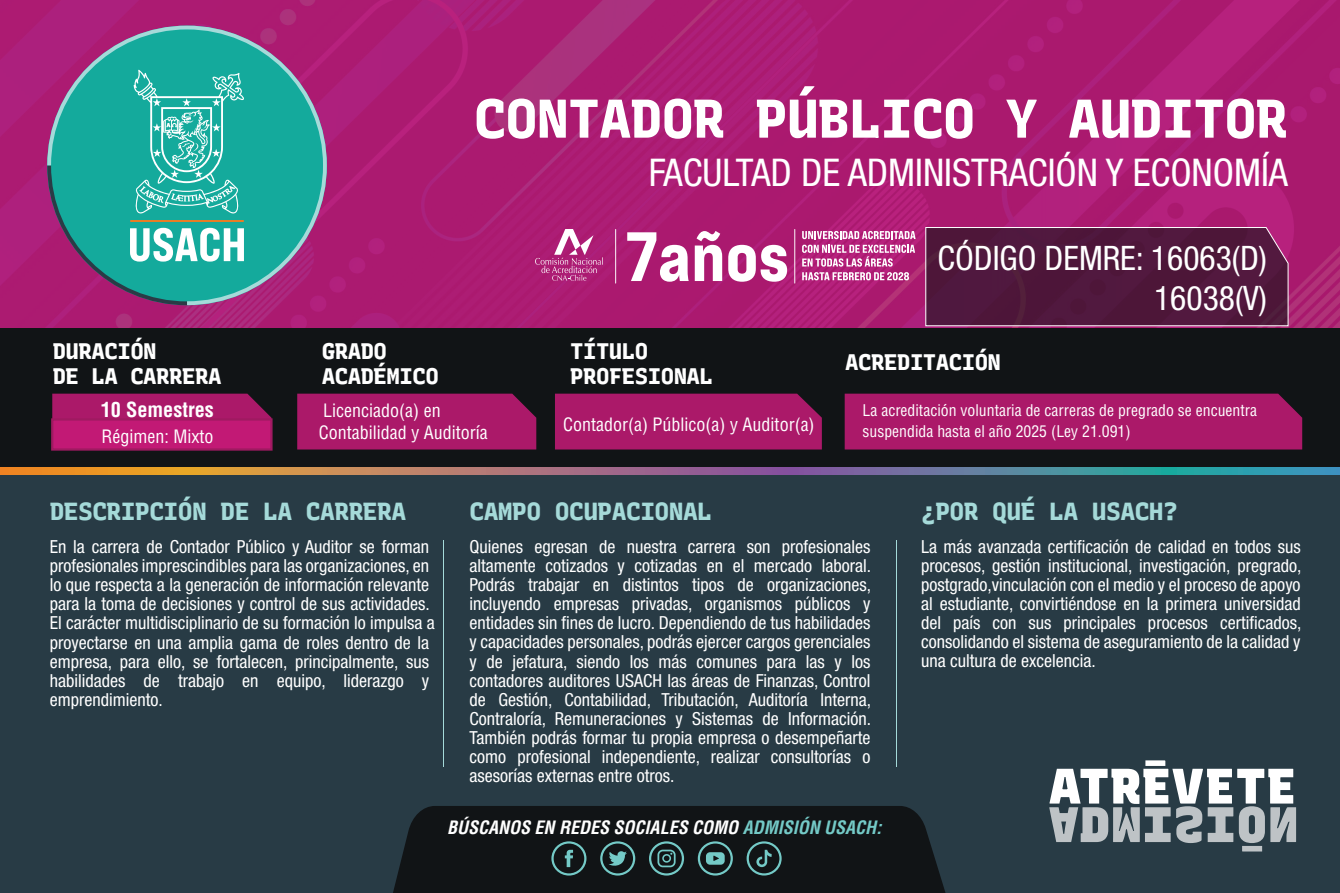
<style>
.page{position:relative;width:1340px;height:893px;background:#fff}
.page>*{position:absolute;margin:0;border:0;box-sizing:border-box;transform-origin:0 0}
.t1{font:800 54.45px "Recursive Monospace";letter-spacing:-.025em;color:#fff}
.t2{font:condensed 38.25px "Helvetica Neue LT Std";color:#fff}
.t3{font:condensed 33.75px/40.5px "Helvetica Neue LT Std";color:#fff;text-align:right}
.t4{font:800 24.75px "Recursive Monospace";letter-spacing:-.025em;color:#a5dad9}
.t5{font:800 22.5px/24.8px "Recursive Monospace";letter-spacing:-.025em;color:#fff}
.t6{font:700 condensed 20.25px "Helvetica LT Std";color:#fff}
.t7{font:condensed 18px/19.1px "Helvetica Neue LT Std";color:#fff;text-align:justify}
.t8{font:condensed 18px/21.4px "Helvetica LT Std";color:#fff}
.t9{font:italic 700 condensed 18px "Helvetica LT Std";color:#fff}
.t10{font:condensed 15.75px/21.4px "Helvetica LT Std";color:#fff}
.s1{color:#74cac7}
</style>
<div class="page">
<div style="left:0;top:328px;width:1339px;height:145px;background:#111416"></div>
<div style="left:0;top:470px;width:1339px;height:423px;background:#283b45"></div>
<svg style="left:0;top:0;width:1339px;height:328px;background:#ac1c73"></svg>
<svg style="left:1049px;top:760px;width:247px;height:91px"></svg>
<div style="left:52px;top:394px;width:219px;height:24px;background:#ab1969"></div>
<div style="left:555px;top:394px;width:266px;height:55px;background:#ab1969"></div>
<div style="left:844px;top:394px;width:458px;height:55px;background:#ab1969"></div>
<div style="left:297px;top:394px;width:239px;height:55px;background:#ab1969"></div>
<svg style="left:627px;top:232px;width:61px;height:50px"></svg>
<svg style="left:694px;top:231px;width:28px;height:50px"></svg>
<svg style="left:728px;top:245px;width:59px;height:37px"></svg>
<svg style="left:794px;top:229px;width:1px;height:55px"></svg>
<svg style="left:615px;top:229px;width:1px;height:55px"></svg>
<svg style="left:802px;top:231px;width:113px;height:8px"></svg>
<svg style="left:802px;top:245px;width:113px;height:35px;background:#c965a2"></svg>
<svg style="left:535px;top:229px;width:68px;height:52px;background:#ba438b"></svg>
<div style="left:393px;top:806px;width:553px;height:87px;background:#111416"></div>
<svg style="left:0;top:468px;width:1339px;height:7px;background:#92847b"></svg>
<div style="left:52px;top:419px;width:219px;height:30px;background:#c71a78"></div>
<div style="left:51px;top:418px;width:221px;height:33px;border:2px solid #9f1a61"></div>
<hr style="left:443px;top:540px;width:1px;height:227px;background:#a5dad9">
<hr style="left:896px;top:540px;width:1px;height:227px;background:#a5dad9">
<div style="left:925px;top:227px;width:363px;height:99px;background:#4f183e"></div>
<svg style="left:551px;top:841px;width:35px;height:34px"></svg>
<svg style="left:600px;top:841px;width:35px;height:34px"></svg>
<svg style="left:649px;top:841px;width:35px;height:34px"></svg>
<svg style="left:697px;top:841px;width:36px;height:34px"></svg>
<svg style="left:746px;top:841px;width:35px;height:34px"></svg>
<svg style="left:47px;top:26px;width:280px;height:279px;background:#48919a"></svg>
<h1 class="t1" style="left:474px;top:76px;width:815px">CONTADOR PÚBLICO Y AUDITOR</h1>
<h2 class="t2" style="left:648px;top:150px;width:641px">FACULTAD DE ADMINISTRACIÓN Y ECONOMÍA</h2>
<p class="t5" style="left:53px;top:338px;width:170px">DURACIÓN<br>DE LA CARRERA</p>
<p class="t5" style="left:322px;top:338px;width:118px">GRADO<br>ACADÉMICO</p>
<p class="t8" style="left:319px;top:400px;width:170px">Licenciado(a) en<br>Contabilidad y Auditoría</p>
<p class="t6" style="left:101px;top:396px;width:115px">10 Semestres</p>
<p class="t8" style="left:101px;top:425px;width:113px">Régimen: Mixto</p>
<p class="t5" style="left:570px;top:338px;width:144px">TÍTULO<br>PROFESIONAL</p>
<p class="t8" style="left:563px;top:413px;width:253px">Contador(a) Público(a) y Auditor(a)</p>
<h3 class="t3" style="left:937px;top:238px;width:331px">CÓDIGO DEMRE: 16063(D)<br>16038(V)</h3>
<p class="t5" style="left:845px;top:348px;width:157px">ACREDITACIÓN</p>
<p class="t10" style="left:862px;top:400px;width:396px">La acreditación voluntaria de carreras de pregrado se encuentra suspendida hasta el año 2025 (Ley 21.091)</p>
<h3 class="t4" style="left:50px;top:493px;width:358px">DESCRIPCIÓN DE LA CARRERA</h3>
<h3 class="t4" style="left:469px;top:493px;width:244px">CAMPO OCUPACIONAL</h3>
<h3 class="t4" style="left:921px;top:493px;width:258px">¿POR QUÉ LA USACH?</h3>
<p class="t7" style="left:50px;top:537px;width:386px;text-align:left">En la carrera de Contador Público y Auditor se forman profesionales imprescindibles para las organizaciones, en lo que respecta a la generación de información relevante para la toma de decisiones y control de sus actividades.<br>El carácter multidisciplinario de su formación lo impulsa a proyectarse en una amplia gama de roles dentro de la empresa, para ello, se fortalecen, principalmente, sus habilidades de trabajo en equipo, liderazgo y emprendimiento.</p>
<p class="t7" style="left:469px;top:537px;width:403px">Quienes egresan de nuestra carrera son profesionales altamente cotizados y cotizadas en el mercado laboral.<br>Podrás trabajar en distintos tipos de organizaciones, incluyendo empresas privadas, organismos públicos y entidades sin fines de lucro. Dependiendo de tus habilidades y capacidades personales, podrás ejercer cargos gerenciales y de jefatura, siendo los más comunes para las y los contadores auditores USACH las áreas de Finanzas, Control de Gestión, Contabilidad, Tributación, Auditoría Interna, Contraloría, Remuneraciones y Sistemas de Información.<br>También podrás formar tu propia empresa o desempeñarte como profesional independiente, realizar consultorías o asesorías externas entre otros.</p>
<p class="t7" style="left:921px;top:537px;width:382px">La más avanzada certificación de calidad en todos sus procesos, gestión institucional, investigación, pregrado, postgrado,vinculación con el medio y el proceso de apoyo al estudiante, convirtiéndose en la primera universidad del país con sus principales procesos certificados, consolidando el sistema de aseguramiento de la calidad y una cultura de excelencia.</p>
<p class="t9" style="left:447px;top:816px;width:436px">BÚSCANOS EN REDES SOCIALES COMO <span class="s1">ADMISIÓN USACH:</span></p>
</div>
